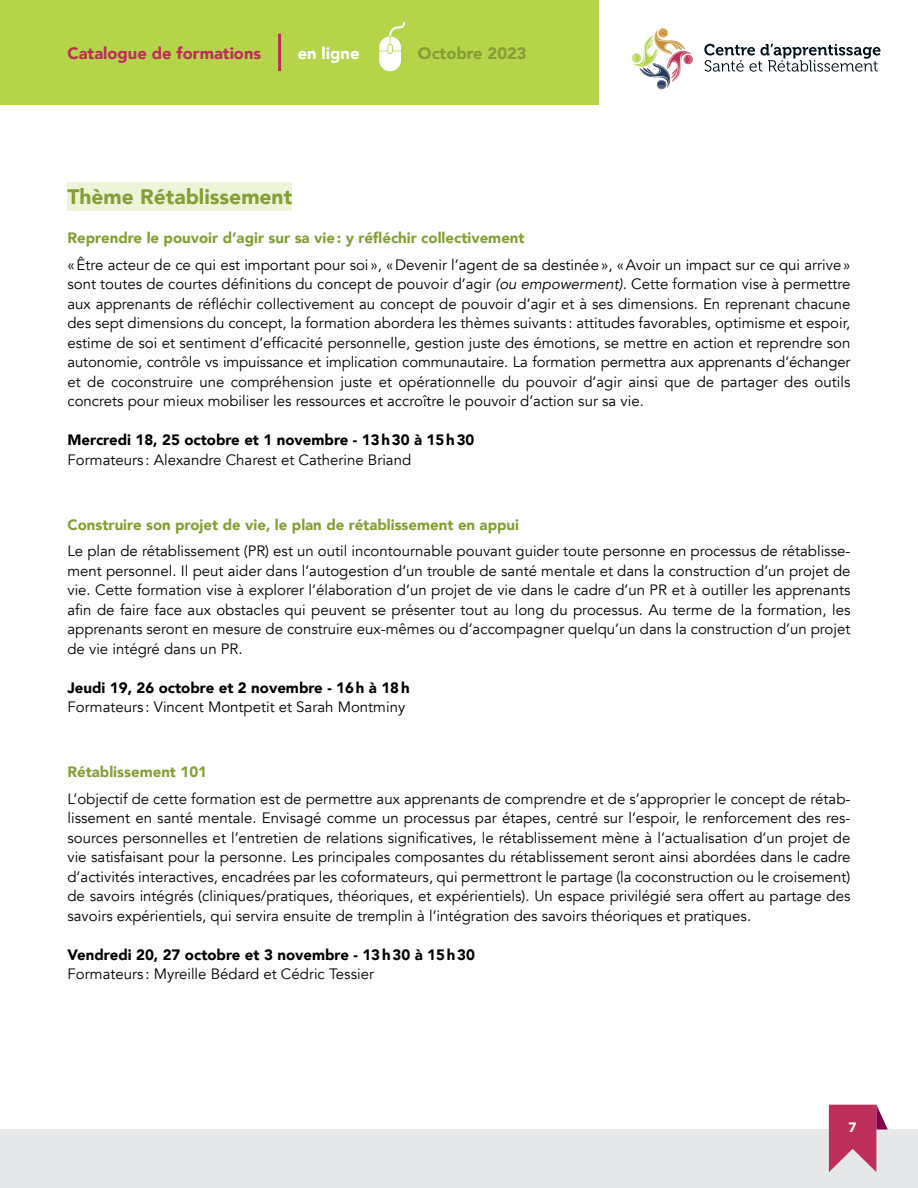
<style>
.page{position:relative;width:918px;height:1188px;background:#fff}
.page>*{position:absolute;margin:0;border:0;box-sizing:border-box;transform-origin:0 0}
.t1{font:900 21px "Avenir";color:#849f36}
.t2{font:900 16.5px "Avenir";color:#be2e5a}
.t3{font:900 16.5px "Avenir";color:#849f36}
.t4{font:900 16.5px "Avenir";color:#fff}
.t5{font:15px/19.5px "Avenir";color:#000;text-align:justify}
.t6{font:900 15px "Avenir";color:#849f36}
.t7{font:900 15px "Avenir";color:#000}
.t8{font:900 13.5px "Avenir";color:#fff}
.s1{font-style:italic}
</style>
<div class="page">
<div style="left:0;top:0;width:598px;height:105px;background:#b4d449"></div>
<svg style="left:632px;top:28px;width:61px;height:62px"></svg>
<svg style="left:704px;top:44px;width:176px;height:28px"></svg>
<svg style="left:379px;top:22px;width:26px;height:50px"></svg>
<hr style="left:278px;top:34px;width:3px;height:37px;background:#be2e5a">
<div style="left:0;top:1129px;width:918px;height:59px;background:#e6e7e8"></div>
<svg style="left:829px;top:1105px;width:59px;height:67px"></svg>
<div style="left:68px;top:183px;width:224px;height:28px;background:#edf4d8"></div>
<p class="t2" style="left:68px;top:40px;width:195px">Catalogue de formations</p>
<p class="t4" style="left:298px;top:40px;width:63px">en ligne</p>
<p class="t3" style="left:418px;top:40px;width:110px">Octobre 2023</p>
<h1 class="t1" style="left:68px;top:178px;width:226px">Thème Rétablissement</h1>
<p class="t6" style="left:68px;top:225px;width:459px">Reprendre le pouvoir d’agir sur sa vie: y réfléchir collectivement</p>
<p class="t5" style="left:67px;top:255px;width:785px">«Être acteur de ce qui est important pour soi », «Devenir l’agent de sa destinée», «Avoir un impact sur ce qui arrive» sont toutes de courtes définitions du concept de pouvoir d’agir <span class="s1">(ou empowerment)</span>. Cette formation vise à permettre aux apprenants de réfléchir collectivement au concept de pouvoir d’agir et à ses dimensions. En reprenant chacune des sept dimensions du concept, la formation abordera les thèmes suivants : attitudes favorables, optimisme et espoir, estime de soi et sentiment d’efficacité personnelle, gestion juste des émotions, se mettre en action et reprendre son autonomie, contrôle vs impuissance et implication communautaire. La formation permettra aux apprenants d’échanger et de coconstruire une compréhension juste et opérationnelle du pouvoir d’agir ainsi que de partager des outils concrets pour mieux mobiliser les ressources et accroître le pouvoir d’action sur sa vie.</p>
<p class="t7" style="left:67px;top:427px;width:409px">Mercredi 18, 25 octobre et 1 novembre - 13h30 à 15h30</p>
<p class="t5" style="left:67px;top:450px;width:345px">Formateurs : Alexandre Charest et Catherine Briand</p>
<p class="t6" style="left:67px;top:512px;width:453px">Construire son projet de vie, le plan de rétablissement en appui</p>
<p class="t5" style="left:67px;top:541px;width:785px">Le plan de rétablissement (PR) est un outil incontournable pouvant guider toute personne en processus de rétablisse&shy;ment personnel. Il peut aider dans l’autogestion d’un trouble de santé mentale et dans la construction d’un projet de vie. Cette formation vise à explorer l’élaboration d’un projet de vie dans le cadre d’un PR et à outiller les apprenants afin de faire face aux obstacles qui peuvent se présenter tout au long du processus. Au terme de la formation, les apprenants seront en mesure de construire eux-mêmes ou d’accompagner quelqu’un dans la construction d’un projet de vie intégré dans un PR.</p>
<p class="t7" style="left:67px;top:674px;width:344px">Jeudi 19, 26 octobre et 2 novembre - 16h à 18h</p>
<p class="t5" style="left:67px;top:697px;width:339px">Formateurs : Vincent Montpetit et Sarah Montminy</p>
<p class="t6" style="left:67px;top:759px;width:141px">Rétablissement 101</p>
<p class="t5" style="left:67px;top:789px;width:785px">L’objectif de cette formation est de permettre aux apprenants de comprendre et de s’approprier le concept de rétab&shy;lissement en santé mentale. Envisagé comme un processus par étapes, centré sur l’espoir, le renforcement des res&shy;sources personnelles et l’entretien de relations significatives, le rétablissement mène à l’actualisation d’un projet de vie satisfaisant pour la personne. Les principales composantes du rétablissement seront ainsi abordées dans le cadre d’activités interactives, encadrées par les coformateurs, qui permettront le partage (la coconstruction ou le croisement) de savoirs intégrés (cliniques/pratiques, théoriques, et expérientiels). Un espace privilégié sera offert au partage des savoirs expérientiels, qui servira ensuite de tremplin à l’intégration des savoirs théoriques et pratiques.</p>
<p class="t7" style="left:67px;top:941px;width:409px">Vendredi 20, 27 octobre et 3 novembre - 13h30 à 15h30</p>
<p class="t5" style="left:67px;top:964px;width:308px">Formateurs : Myreille Bédard et Cédric Tessier</p>
<p class="t8" style="left:849px;top:1115px;width:9px">7</p>
</div>
